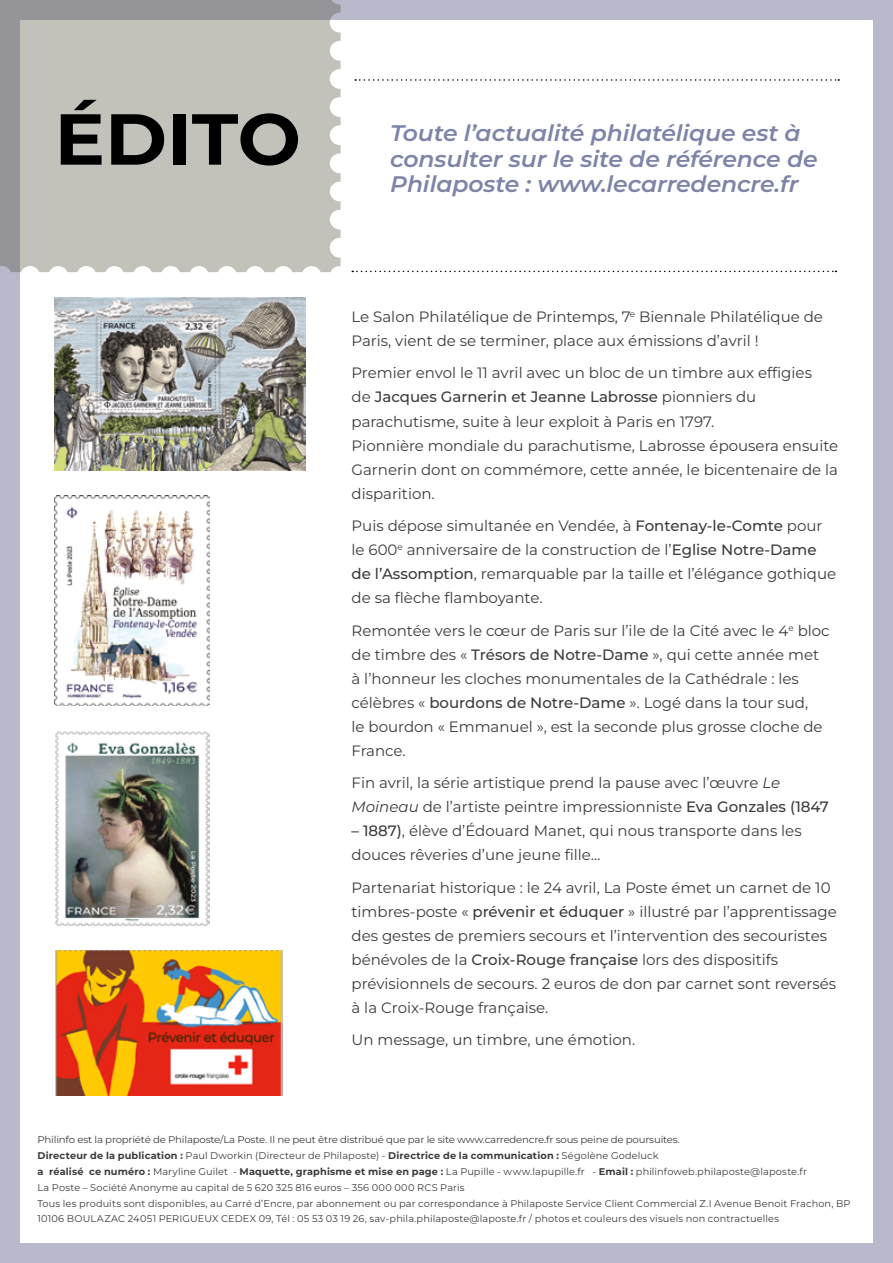
<style>
.page{position:relative;width:893px;height:1263px;background:#b8b9cb}
.page>*{position:absolute;margin:0;border:0;box-sizing:border-box;transform-origin:0 0}
.t1{font:700 72px "Montserrat";color:#000;scale:1.04 1}
.t2{font:italic 600 22.5px/25.5px "Montserrat";letter-spacing:-.005em;color:#7e84a7;scale:1.04 1}
.t3{font:15px/24px "Montserrat";color:#3d3c3b}
.t4{font:9.75px/16px "Montserrat";letter-spacing:.01em;color:#3c3c3b;scale:1.04 1}
.t5{font:9.75px "Montserrat";letter-spacing:.01em;color:#3c3c3b}
.s1{font-weight:500}
.s2{font-style:italic}
.s3{font-weight:700}
</style>
<div class="page">
<div style="left:20px;top:20px;width:852px;height:1223px;background:#fff"></div>
<svg style="left:0;top:0;width:341px;height:272px;background:#bdbdb7"></svg>
<svg style="left:355px;top:79px;width:484px;height:2px"></svg>
<svg style="left:352px;top:271px;width:484px;height:1px"></svg>
<img style="left:55px;top:495px;width:154px;height:211px">
<img style="left:55px;top:298px;width:251px;height:172px">
<img style="left:55px;top:951px;width:228px;height:144px">
<img style="left:55px;top:731px;width:154px;height:195px">
<h1 class="t1" style="left:55px;top:91px;width:238px">ÉDITO</h1>
<h2 class="t2" style="left:390px;top:120px;width:413px">Toute l’actualité philatélique est à consulter sur le site de référence de<br>Philaposte : www.lecarredencre.fr</h2>
<p class="t3" style="left:352px;top:304px;width:473px">Le Salon Philatélique de Printemps, 7<sup>e</sup> Biennale Philatélique de<br>Paris, vient de se terminer, place aux émissions d’avril !</p>
<p class="t3" style="left:352px;top:361px;width:488px">Premier envol le 11 avril avec un bloc de un timbre aux effigies<br>de <span class="s1">Jacques Garnerin et Jeanne Labrosse</span> pionniers du parachutisme, suite à leur exploit à Paris en 1797.<br>Pionnière mondiale du parachutisme, Labrosse épousera ensuite Garnerin dont on commémore, cette année, le bicentenaire de la disparition.</p>
<p class="t3" style="left:352px;top:513px;width:486px">Puis dépose simultanée en Vendée, à <span class="s1">Fontenay-le-Comte</span> pour le 600<sup>e</sup> anniversaire de la construction de l’<span class="s1">Eglise Notre-Dame de l’Assomption</span>, remarquable par la taille et l’élégance gothique de sa flèche flamboyante.</p>
<p class="t3" style="left:352px;top:618px;width:480px">Remontée vers le cœur de Paris sur l’ile de la Cité avec le 4<sup>e</sup> bloc de timbre des « <span class="s1">Trésors de Notre-Dame</span> », qui cette année met à l’honneur les cloches monumentales de la Cathédrale : les célèbres « <span class="s1">bourdons de Notre-Dame</span> ». Logé dans la tour sud,<br>le bourdon « Emmanuel », est la seconde plus grosse cloche de France.</p>
<p class="t3" style="left:352px;top:770px;width:479px">Fin avril, la série artistique prend la pause avec l’œuvre <span class="s2">Le<br>Moineau</span> de l’artiste peintre impressionniste <span class="s1">Eva Gonzales (1847</span></p>
<p class="t3" style="left:352px;top:818px;width:452px"><span class="s1">– 1887)</span>, élève d’Édouard Manet, qui nous transporte dans les douces rêveries d’une jeune fille…</p>
<p class="t3" style="left:352px;top:875px;width:487px">Partenariat historique : le 24 avril, La Poste émet un carnet de 10 timbres-poste « <span class="s1">prévenir et éduquer</span> » illustré par l’apprentissage des gestes de premiers secours et l’intervention des secouristes bénévoles de la <span class="s1">Croix-Rouge française</span> lors des dispositifs prévisionnels de secours. 2 euros de don par carnet sont reversés à la Croix-Rouge française.</p>
<p class="t3" style="left:352px;top:1027px;width:285px">Un message, un timbre, une émotion.</p>
<p class="t4" style="left:38px;top:1131px;width:783px">Philinfo est la propriété de Philaposte/La Poste. Il ne peut être distribué que par le site www.carredencre.fr sous peine de poursuites.<br><span class="s3">Directeur de la publication :</span> Paul Dworkin (Directeur de Philaposte) - <span class="s3">Directrice de la communication :</span> Ségolène Godeluck<br><span class="s3">a réalisé ce numéro :</span> Maryline Guilet - <span class="s3">Maquette, graphisme et mise en page :</span> La Pupille - www.lapupille.fr - <span class="s3">Email :</span> philinfoweb.philaposte@laposte.fr<br>La Poste – Société Anonyme au capital de 5 620 325 816 euros – 356 000 000 RCS Paris<br>Tous les produits sont disponibles, au Carré d’Encre, par abonnement ou par correspondance à Philaposte Service Client Commercial Z.I Avenue Benoit Frachon, BP</p>
<p class="t5" style="left:38px;top:1212px;width:743px">10106 BOULAZAC 24051 PERIGUEUX CEDEX 09, Tél : 05 53 03 19 26, sav-phila.philaposte@laposte.fr / photos et couleurs des visuels non contractuelles</p>
</div>
